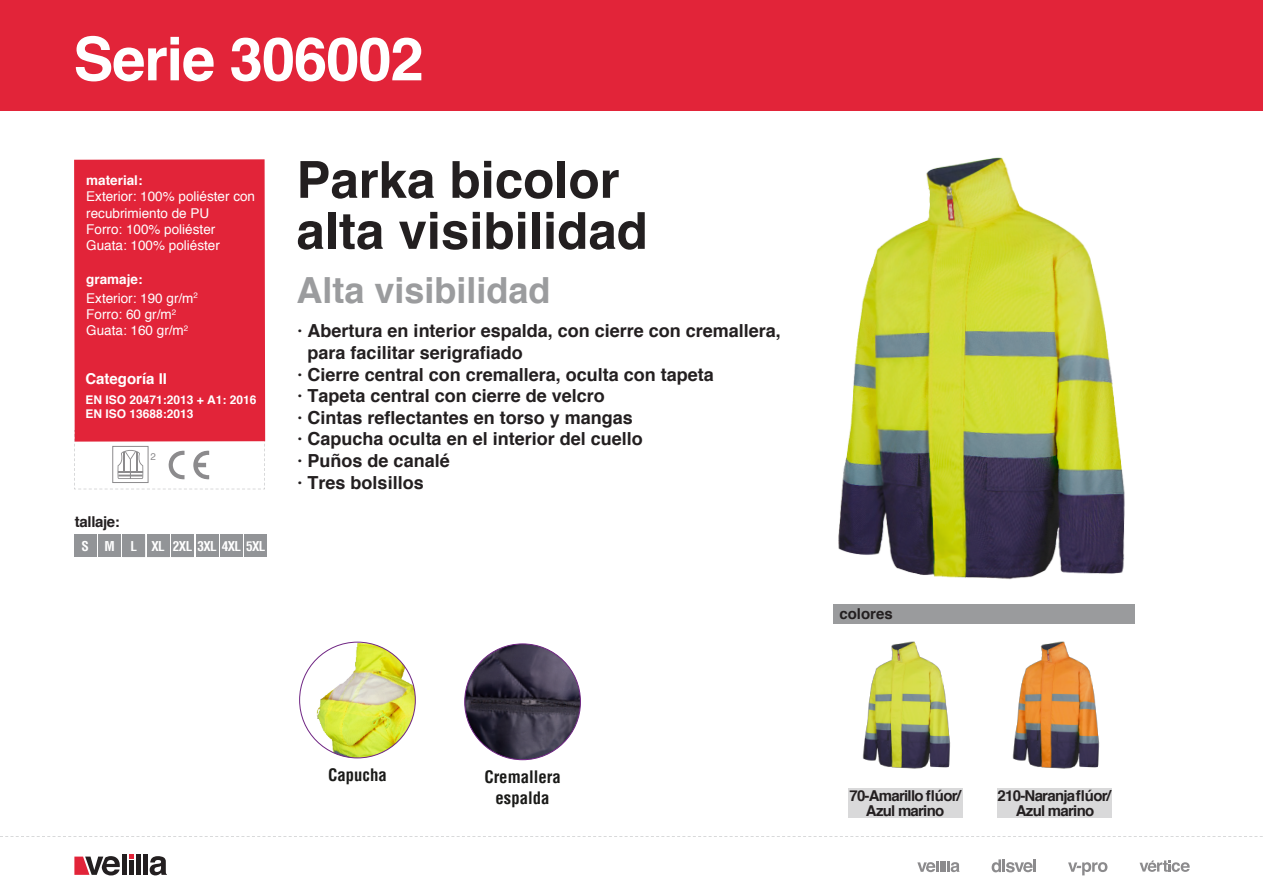
<style>
.page{position:relative;width:1263px;height:893px;background:#fff}
.page>*{position:absolute;margin:0;border:0;box-sizing:border-box;transform-origin:0 0}
.t1{font:700 60px "Helvetica";letter-spacing:-.02em;color:#fff}
.t2{font:700 51px/51px "Helvetica";color:#231f20}
.t3{font:700 36px "Helvetica";color:#9b9c9e}
.t4{font:700 18px "Helvetica";color:#231f20}
.t5{font:700 condensed 16.8px/20.7px "Helvetica LT";color:#1a1a18;text-align:center}
.t6{font:700 15px/15px "Helvetica";letter-spacing:-.05em;color:#231f20;text-align:center}
.t7{font:700 15px "Helvetica";color:#fff}
.t8{font:700 15px "Helvetica";letter-spacing:-.025em;color:#231f20}
.t9{font:700 15px "Helvetica";color:#231f20}
.t10{font:13.5px/16.2px "Helvetica";color:#fff}
.t11{font:700 13.5px "Helvetica";color:#fff}
.t12{font:700 condensed 13.2px "Helvetica LT";letter-spacing:-.05em;color:#fff}
.t13{font:700 12px/14.4px "Helvetica";color:#fff}
.t14{font:9.75px "Helvetica";color:#8c8b8d}
</style>
<div class="page">
<div style="left:0;top:0;width:1263px;height:111px;background:#e22439"></div>
<svg style="left:917px;top:861px;width:43px;height:11px"></svg>
<svg style="left:1068px;top:862px;width:40px;height:13px"></svg>
<svg style="left:992px;top:859px;width:44px;height:13px"></svg>
<svg style="left:1140px;top:860px;width:50px;height:11px"></svg>
<div style="left:833px;top:604px;width:302px;height:19px;background:#9a9b9d"></div>
<div style="left:122px;top:854px;width:5px;height:20px;background:#231f20"></div>
<div style="left:136px;top:854px;width:5px;height:20px;background:#231f20"></div>
<hr style="left:143px;top:854px;width:4px;height:20px;background:#231f20">
<svg style="left:150px;top:856px;width:17px;height:19px"></svg>
<svg style="left:129px;top:854px;width:5px;height:4px"></svg>
<div style="left:129px;top:860px;width:5px;height:14px;background:#231f20"></div>
<svg style="left:74px;top:856px;width:46px;height:19px"></svg>
<svg style="left:0;top:836px;width:1263px;height:1px"></svg>
<div style="left:74px;top:159px;width:191px;height:271px;background:#e22439"></div>
<div style="left:848px;top:788px;width:114px;height:29px;background:#d9d9da"></div>
<svg style="left:74px;top:430px;width:192px;height:60px"></svg>
<div style="left:74px;top:534px;width:22px;height:23px;background:#929497"></div>
<svg style="left:145px;top:534px;width:49px;height:23px"></svg>
<div style="left:123px;top:534px;width:22px;height:23px;background:#929497"></div>
<div style="left:98px;top:534px;width:23px;height:23px;background:#929497"></div>
<div style="left:998px;top:788px;width:114px;height:29px;background:#d9d9da"></div>
<div style="left:196px;top:534px;width:22px;height:23px;background:#929497"></div>
<div style="left:220px;top:534px;width:23px;height:23px;background:#929497"></div>
<div style="left:245px;top:534px;width:22px;height:23px;background:#929497"></div>
<img style="left:838px;top:157px;width:287px;height:423px">
<img style="left:1012px;top:641px;width:88px;height:128px">
<img style="left:862px;top:641px;width:89px;height:128px">
<img style="left:300px;top:642px;width:115px;height:116px;border-radius:58px">
<img style="left:465px;top:644px;width:115px;height:115px;border-radius:58px">
<h1 class="t1" style="left:73px;top:11px;width:352px">Serie 306002</h1>
<p class="t11" style="left:86px;top:169px;width:58px">material:</p>
<p class="t10" style="left:86px;top:189px;width:170px">Exterior: 100% poliéster con recubrimiento de PU<br>Forro: 100% poliéster<br>Guata: 100% poliéster</p>
<p class="t11" style="left:86px;top:269px;width:58px">gramaje:</p>
<p class="t10" style="left:86px;top:290px;width:113px">Exterior: 190 gr/m<sup>2<br></sup>Forro: 60 gr/m<sup>2<br></sup>Guata: 160 gr/m<sup>2</sup></p>
<p class="t7" style="left:85px;top:367px;width:83px">Categoría II</p>
<p class="t13" style="left:85px;top:392px;width:173px">EN ISO 20471:2013 + A1: 2016<br>EN ISO 13688:2013</p>
<p class="t14" style="left:150px;top:448px;width:7px">2</p>
<p class="t8" style="left:75px;top:509px;width:46px">tallaje:</p>
<p class="t12" style="left:81px;top:537px;width:186px">S M L XL 2XL 3XL 4XL 5XL</p>
<h2 class="t2" style="left:296px;top:155px;width:353px">Parka bicolor alta visibilidad</h2>
<h3 class="t3" style="left:296px;top:261px;width:256px">Alta visibilidad</h3>
<p class="t4" style="left:298px;top:316px;width:485px">· Abertura en interior espalda, con cierre con cremallera,</p>
<p class="t4" style="left:308px;top:338px;width:217px">para facilitar serigrafiado</p>
<p class="t4" style="left:298px;top:359px;width:418px">· Cierre central con cremallera, oculta con tapeta</p>
<p class="t4" style="left:298px;top:381px;width:309px">· Tapeta central con cierre de velcro</p>
<p class="t4" style="left:298px;top:403px;width:337px">· Cintas reflectantes en torso y mangas</p>
<p class="t4" style="left:298px;top:424px;width:347px">· Capucha oculta en el interior del cuello</p>
<p class="t4" style="left:298px;top:446px;width:154px">· Puños de canalé</p>
<p class="t4" style="left:298px;top:467px;width:128px">· Tres bolsillos</p>
<p class="t5" style="left:328px;top:764px;width:60px">Capucha</p>
<p class="t5" style="left:484px;top:766px;width:78px">Cremallera espalda</p>
<p class="t9" style="left:839px;top:602px;width:55px">colores</p>
<p class="t6" style="left:849px;top:788px;width:113px">70-Amarillo flúor/<br>Azul marino</p>
<p class="t6" style="left:998px;top:788px;width:115px">210-Naranjaflúor/<br>Azul marino</p>
</div>
